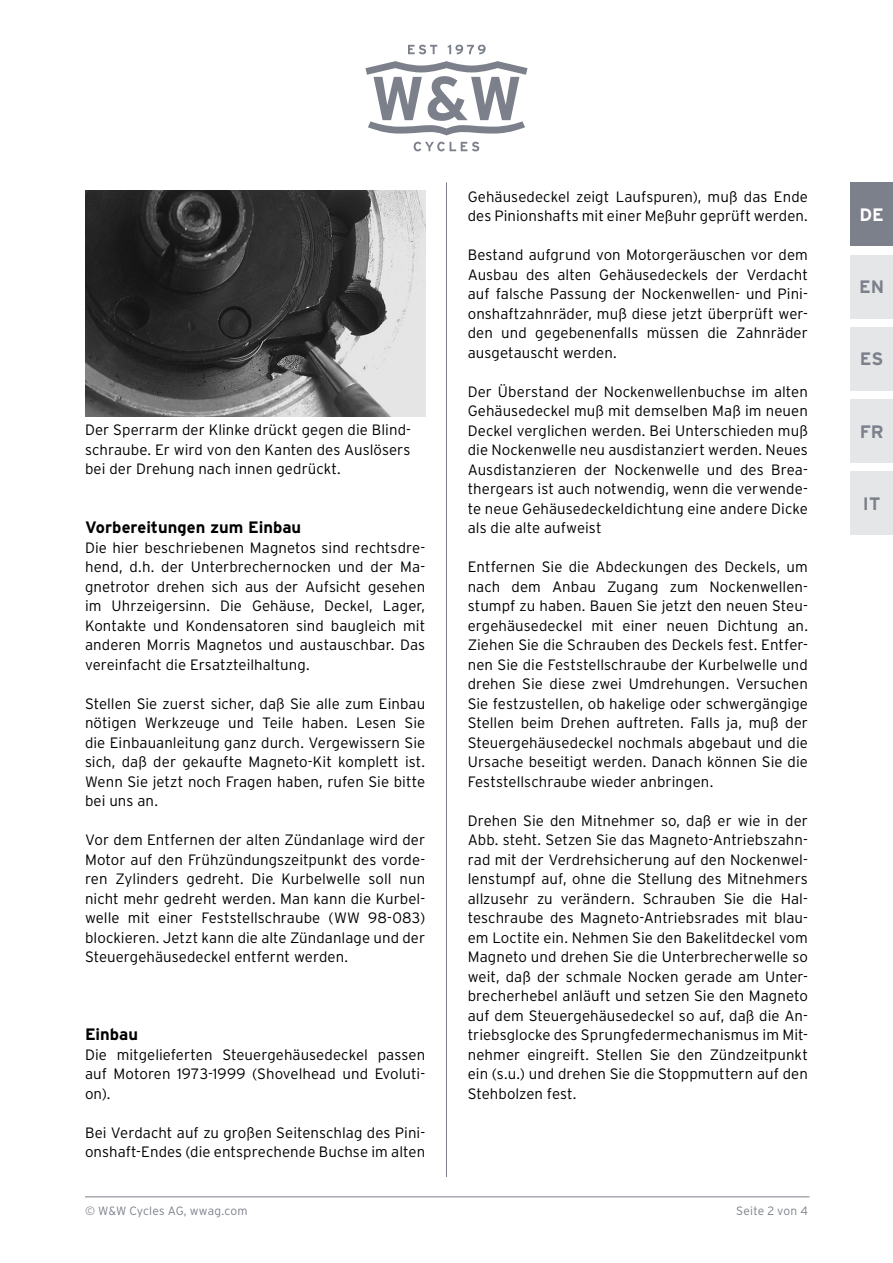
<style>
.page{position:relative;width:893px;height:1263px;background:#fff}
.page>*{position:absolute;margin:0;border:0;box-sizing:border-box;transform-origin:0 0}
.t1{font:700 18px "Interstate";color:#7c808b}
.t2{font:700 18px "Interstate";color:#fff}
.t3{font:700 16.5px "Interstate";color:#000}
.t4{font:300 15px/19.5px "Interstate";letter-spacing:.005em;color:#000;text-align:justify}
.t5{font:300 12px "Interstate";letter-spacing:.01em;color:#7c808b}
</style>
<div class="page">
<svg style="left:408px;top:45px;width:29px;height:9px"></svg>
<svg style="left:448px;top:45px;width:38px;height:9px"></svg>
<svg style="left:414px;top:142px;width:65px;height:9px"></svg>
<svg style="left:365px;top:61px;width:162px;height:75px"></svg>
<hr style="left:85px;top:1196px;width:724px;height:1px;background:#7c808b">
<hr style="left:446px;top:182px;width:1px;height:995px;background:#7c808b">
<div style="left:850px;top:255px;width:43px;height:63px;background:#e5e6e8"></div>
<div style="left:850px;top:327px;width:43px;height:64px;background:#e5e6e8"></div>
<div style="left:850px;top:399px;width:43px;height:64px;background:#e5e6e8"></div>
<div style="left:850px;top:471px;width:43px;height:64px;background:#e5e6e8"></div>
<div style="left:850px;top:182px;width:43px;height:64px;background:#7c808b"></div>
<img style="left:85px;top:191px;width:340px;height:226px">
<p class="t4" style="left:85px;top:420px;width:327px">Der Sperrarm der Klinke drückt gegen die Blind&shy;schraube. Er wird von den Kanten des Auslösers bei der Drehung nach innen gedrückt.</p>
<p class="t3" style="left:85px;top:518px;width:218px">Vorbereitungen zum Einbau</p>
<p class="t4" style="left:85px;top:538px;width:342px">Die hier beschriebenen Magnetos sind rechtsdre&shy;hend, d.h. der Unterbrechernocken und der Ma&shy;gnetrotor drehen sich aus der Aufsicht gesehen im Uhrzeigersinn. Die Gehäuse, Deckel, Lager, Kontakte und Kondensatoren sind baugleich mit anderen Morris Magnetos und austauschbar. Das vereinfacht die Ersatzteilhaltung.</p>
<p class="t4" style="left:85px;top:694px;width:342px">Stellen Sie zuerst sicher, daß Sie alle zum Einbau nötigen Werkzeuge und Teile haben. Lesen Sie die Einbauanleitung ganz durch. Vergewissern Sie sich, daß der gekaufte Magneto-Kit komplett ist.<br>Wenn Sie jetzt noch Fragen haben, rufen Sie bitte bei uns an.</p>
<p class="t4" style="left:85px;top:830px;width:342px">Vor dem Entfernen der alten Zündanlage wird der Motor auf den Frühzündungszeitpunkt des vorde&shy;ren Zylinders gedreht. Die Kurbelwelle soll nun nicht mehr gedreht werden. Man kann die Kurbel&shy;welle mit einer Feststellschraube (WW 98-083) blockieren. Jetzt kann die alte Zündanlage und der Steuergehäusedeckel entfernt werden.</p>
<p class="t3" style="left:85px;top:1025px;width:54px">Einbau</p>
<p class="t4" style="left:85px;top:1045px;width:342px">Die mitgelieferten Steuergehäusedeckel passen auf Motoren 1973-1999 (Shovelhead und Evoluti&shy;on).</p>
<p class="t4" style="left:85px;top:1123px;width:342px">Bei Verdacht auf zu großen Seitenschlag des Pini&shy;onshaft-Endes (die entsprechende Buchse im alten</p>
<p class="t5" style="left:85px;top:1204px;width:164px">© W&amp;W Cycles AG, wwag.com</p>
<p class="t4" style="left:468px;top:187px;width:342px">Gehäusedeckel zeigt Laufspuren), muß das Ende des Pinionshafts mit einer Meßuhr geprüft werden.</p>
<p class="t4" style="left:468px;top:245px;width:342px">Bestand aufgrund von Motorgeräuschen vor dem Ausbau des alten Gehäusedeckels der Verdacht auf falsche Passung der Nockenwellen- und Pini&shy;onshaftzahnräder, muß diese jetzt überprüft wer&shy;den und gegebenenfalls müssen die Zahnräder ausgetauscht werden.</p>
<p class="t4" style="left:468px;top:382px;width:342px">Der Überstand der Nockenwellenbuchse im alten Gehäusedeckel muß mit demselben Maß im neuen Deckel verglichen werden. Bei Unterschieden muß die Nockenwelle neu ausdistanziert werden. Neues Ausdistanzieren der Nockenwelle und des Brea&shy;thergears ist auch notwendig, wenn die verwende&shy;te neue Gehäusedeckeldichtung eine andere Dicke als die alte aufweist</p>
<p class="t4" style="left:468px;top:557px;width:342px">Entfernen Sie die Abdeckungen des Deckels, um nach dem Anbau Zugang zum Nockenwellen&shy;stumpf zu haben. Bauen Sie jetzt den neuen Steu&shy;ergehäusedeckel mit einer neuen Dichtung an.<br>Ziehen Sie die Schrauben des Deckels fest. Entfer&shy;nen Sie die Feststellschraube der Kurbelwelle und drehen Sie diese zwei Umdrehungen. Versuchen Sie festzustellen, ob hakelige oder schwergängige Stellen beim Drehen auftreten. Falls ja, muß der Steuergehäusedeckel nochmals abgebaut und die Ursache beseitigt werden. Danach können Sie die Feststellschraube wieder anbringen.</p>
<p class="t4" style="left:468px;top:811px;width:342px">Drehen Sie den Mitnehmer so, daß er wie in der Abb. steht. Setzen Sie das Magneto-Antriebszahn&shy;rad mit der Verdrehsicherung auf den Nockenwel&shy;lenstumpf auf, ohne die Stellung des Mitnehmers allzusehr zu verändern. Schrauben Sie die Hal&shy;teschraube des Magneto-Antriebsrades mit blau&shy;em Loctite ein. Nehmen Sie den Bakelitdeckel vom Magneto und drehen Sie die Unterbrecherwelle so weit, daß der schmale Nocken gerade am Unter&shy;brecherhebel anläuft und setzen Sie den Magneto auf dem Steuergehäusedeckel so auf, daß die An&shy;triebsglocke des Sprungfedermechanismus im Mit&shy;nehmer eingreift. Stellen Sie den Zündzeitpunkt ein (s.u.) und drehen Sie die Stoppmuttern auf den Stehbolzen fest.</p>
<p class="t5" style="left:736px;top:1204px;width:73px">Seite 2 von 4</p>
<p class="t2" style="left:859px;top:204px;width:26px">DE</p>
<p class="t1" style="left:859px;top:277px;width:27px">EN</p>
<p class="t1" style="left:860px;top:349px;width:25px">ES</p>
<p class="t1" style="left:860px;top:421px;width:26px">FR</p>
<p class="t1" style="left:863px;top:494px;width:19px">IT</p>
</div>
